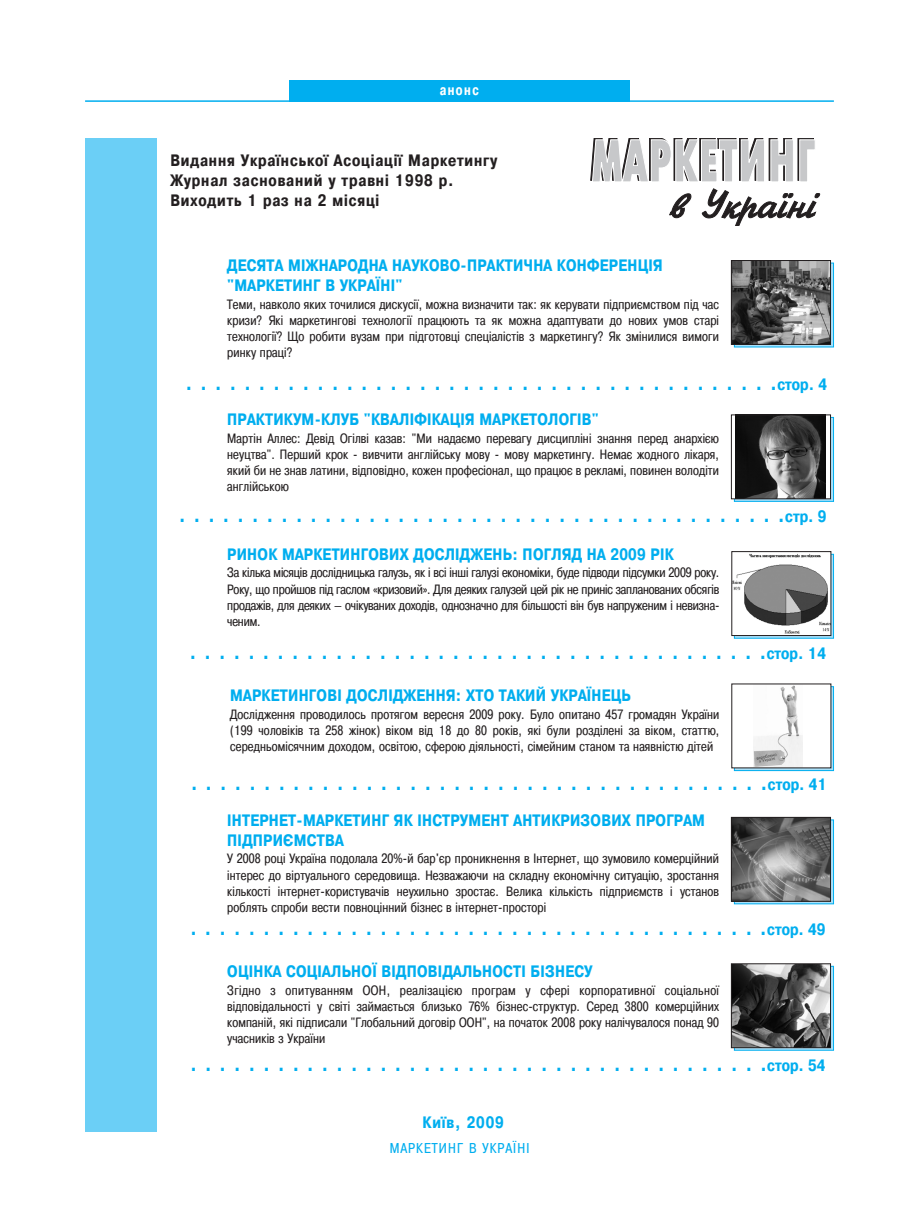
<style>
.page{position:relative;width:919px;height:1217px;background:#fff}
.page>*{position:absolute;margin:0;border:0;box-sizing:border-box;transform-origin:0 0}
.t1{font:30px "Pragmatica Cond C";color:#00aeef}
.t2{font:700 16.5px/19.8px "Pragmatica Cond C";letter-spacing:.015em;color:#00aeef}
.t3{font:700 16.5px/19.8px "Pragmatica Cond C";letter-spacing:.05em;color:#231f20}
.t4{font:700 16.5px "Pragmatica Cond C";letter-spacing:.05em;color:#00aeef}
.t5{font:700 15px "Pragmatica Cond C";letter-spacing:.105em;color:#fff;scale:.9 1}
.t6{font:14.25px "Pragmatica Cond C";letter-spacing:.085em;color:#00aeef}
.t7{font:13.5px/16.2px "Pragmatica Cond C";letter-spacing:.015em;color:#231f20;text-align:justify}
.s1{font-weight:700;font-size:16.5px}
</style>
<div class="page">
<div style="left:289px;top:81px;width:340px;height:21px;background:#00aeef"></div>
<hr style="left:85px;top:100px;width:748px;height:2px;background:#00aeef">
<svg style="left:669px;top:188px;width:151px;height:38px"></svg>
<svg style="left:590px;top:138px;width:225px;height:44px"></svg>
<div style="left:85px;top:138px;width:72px;height:993px;background:#6bcff6"></div>
<img style="left:733px;top:553px;width:96px;height:80px">
<div style="left:734px;top:966px;width:99px;height:83px;background:linear-gradient(to bottom,#292526,#242021)"></div>
<img style="left:733px;top:965px;width:95px;height:80px">
<div style="left:731px;top:963px;width:99px;height:84px;border:1px solid #231f20"></div>
<img style="left:753px;top:685px;width:49px;height:81px">
<svg style="left:825px;top:416px;width:1px;height:81px"></svg>
<img style="left:735px;top:416px;width:90px;height:81px">
<div style="left:731px;top:414px;width:99px;height:85px;border:1px solid #231f20"></div>
<img style="left:733px;top:262px;width:95px;height:81px">
<div style="left:731px;top:260px;width:99px;height:85px;border:1px solid #231f20"></div>
<div style="left:734px;top:820px;width:99px;height:83px;background:linear-gradient(to bottom,#231f20,#242122)"></div>
<img style="left:733px;top:818px;width:95px;height:81px">
<div style="left:731px;top:816px;width:99px;height:85px;border:1px solid #231f20"></div>
<p class="t5" style="left:440px;top:81px;width:45px">анонс</p>
<p class="t3" style="left:170px;top:150px;width:328px">Видання Української Асоціації Маркетингу<br>Журнал заснований у травні 1998 р.<br>Виходить 1 раз на 2 місяці</p>
<p class="t2" style="left:227px;top:255px;width:437px">ДЕСЯТА МІЖНАРОДНА НАУКОВО ПРАКТИЧНА КОНФЕРЕНЦІЯ "МАРКЕТИНГ В УКРАЇНІ"</p>
<p class="t7" style="left:227px;top:296px;width:493px">Теми, навколо яких точилися дискусії, можна визначити так: як керувати підприємством під час кризи? Які маркетингові технології працюють та як можна адаптувати до нових умов старі технології? Що робити вузам при підготовці спеціалістів з маркетингу? Як змінилися вимоги ринку праці?</p>
<h1 class="t1" style="left:185px;top:362px;width:643px">. . . . . . . . . . . . . . . . . . . . . . . . . . . . . . . . . . . . . . . . .<span class="s1">стор. 4</span></h1>
<p class="t2" style="left:227px;top:409px;width:373px">ПРАКТИКУМ КЛУБ "КВАЛІФІКАЦІЯ МАРКЕТОЛОГІВ"</p>
<p class="t7" style="left:227px;top:429px;width:493px">Мартін Аллес: Девід Огілві казав: "Ми надаємо перевагу дисципліні знання перед анархією неуцтва". Перший крок вивчити англійську мову мову маркетингу. Немає жодного лікаря, який би не знав латини, відповідно, кожен професіонал, що працює в рекламі, повинен володіти англійською</p>
<h1 class="t1" style="left:178px;top:494px;width:649px">. . . . . . . . . . . . . . . . . . . . . . . . . . . . . . . . . . . . . . . . . .<span class="s1">стр. 9</span></h1>
<p class="t2" style="left:227px;top:544px;width:448px">РИНОК МАРКЕТИНГОВИХ ДОСЛІДЖЕНЬ: ПОГЛЯД НА 2009 РІК</p>
<p class="t7" style="left:227px;top:564px;width:493px">За кілька місяців дослідницька галузь, як і всі інші галузі економіки, буде підводи підсумки 2009 року.<br>Року, що пройшов під гаслом «кризовий». Для деяких галузей цей рік не приніс запланованих обсягів продажів, для деяких – очікуваних доходів, однозначно для більшості він був напруженим і невизна&shy;ченим.</p>
<h1 class="t1" style="left:189px;top:630px;width:638px">. . . . . . . . . . . . . . . . . . . . . . . . . . . . . . . . . . . . . . . .<span class="s1">стор. 14</span></h1>
<p class="t2" style="left:230px;top:685px;width:402px">МАРКЕТИНГОВІ ДОСЛІДЖЕННЯ: ХТО ТАКИЙ УКРАЇНЕЦЬ</p>
<p class="t7" style="left:230px;top:705px;width:490px">Дослідження проводилось протягом вересня 2009 року. Було опитано 457 громадян України (199 чоловіків та 258 жінок) віком від 18 до 80 років, які були розділені за віком, статтю, середньомісячним доходом, освітою, сферою діяльності, сімейним станом та наявністю дітей</p>
<h1 class="t1" style="left:190px;top:762px;width:638px">. . . . . . . . . . . . . . . . . . . . . . . . . . . . . . . . . . . . . . . .<span class="s1">стор. 41</span></h1>
<p class="t2" style="left:227px;top:810px;width:479px">ІНТЕРНЕТ МАРКЕТИНГ ЯК ІНСТРУМЕНТ АНТИКРИЗОВИХ ПРОГРАМ<br>ПІДПРИЄМСТВА</p>
<p class="t7" style="left:227px;top:850px;width:493px">У 2008 році Україна подолала 20% й бар'єр проникнення в Інтернет, що зумовило комерційний інтерес до віртуального середовища. Незважаючи на складну економічну ситуацію, зростання кількості інтернет користувачів неухильно зростає. Велика кількість підприємств і установ роблять спроби вести повноцінний бізнес в інтернет просторі</p>
<h1 class="t1" style="left:190px;top:906px;width:637px">. . . . . . . . . . . . . . . . . . . . . . . . . . . . . . . . . . . . . . . .<span class="s1">стор. 49</span></h1>
<p class="t2" style="left:227px;top:961px;width:367px">ОЦІНКА СОЦІАЛЬНОЇ ВІДПОВІДАЛЬНОСТІ БІЗНЕСУ</p>
<p class="t7" style="left:227px;top:981px;width:493px">Згідно з опитуванням ООН, реалізацією програм у сфері корпоративної соціальної відповідальності у світі займається близько 76% бізнес структур. Серед 3800 комерційних компаній, які підписали "Глобальний договір ООН", на початок 2008 року налічувалося понад 90 учасників з України</p>
<h1 class="t1" style="left:190px;top:1042px;width:637px">. . . . . . . . . . . . . . . . . . . . . . . . . . . . . . . . . . . . . . . .<span class="s1">стор. 54</span></h1>
<p class="t4" style="left:422px;top:1112px;width:83px">Київ, 2009</p>
<p class="t6" style="left:390px;top:1139px;width:141px">МАРКЕТИНГ В УКРАЇНI</p>
</div>
